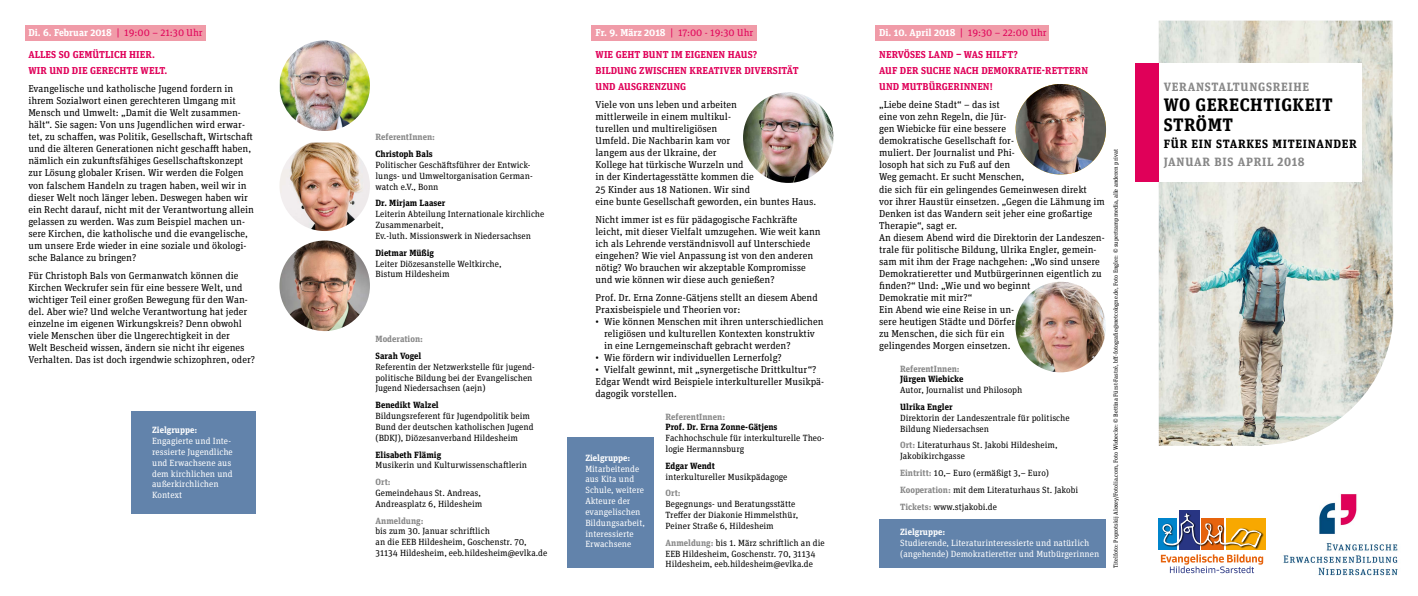
<style>
.page{position:relative;width:1418px;height:596px;background:#fff}
.page>*{position:absolute;margin:0;border:0;box-sizing:border-box;transform-origin:0 0}
.t1{font:700 18px/20px "Unit Slab Pro";letter-spacing:.03em;color:#000}
.t2{font:700 12px "Unit Slab Pro";letter-spacing:.06em;color:#878787}
.t3{font:700 12px "Unit Slab Pro";letter-spacing:.06em;color:#000}
.t4{font:10px/12px "Unit Slab Pro";color:#000}
.t5{font:700 10px/16px "Unit Slab Pro";letter-spacing:.01em;color:#e00059}
.t6{font:700 10px "Unit Slab Pro";color:#fff}
.t7{font:10px "Unit Slab Pro";color:#e00059}
.t8{font:9px/10.8px "Unit Slab Pro";color:#000}
.t9{font:9px/10.8px "Unit Slab Pro";color:#fff}
.t10{font:700 9px "Unit Slab Pro";color:#000}
.t11{font:700 9px "Unit Slab Pro";color:#878787}
.t12{font:700 9px "Unit Slab Pro";color:#fff}
.t13{font:6px "Unit Slab Pro";color:#000}
.s1{font-weight:400;color:#e00059}
.s2{font-weight:700;color:#878787}
.s3{font-weight:700;color:#fff}
</style>
<div class="page">
<img style="left:1158px;top:21px;width:235px;height:424px">
<img style="left:1283px;top:494px;width:115px;height:82px">
<div style="left:1135px;top:63px;width:226px;height:118px;background:#fff"></div>
<div style="left:1135px;top:63px;width:23px;height:118px;background:#e00059"></div>
<div style="left:1178px;top:509px;width:21px;height:40px;background:#283583"></div>
<div style="left:1158px;top:517px;width:19px;height:32px;background:#0084cb"></div>
<div style="left:1225px;top:517px;width:40px;height:32px;background:#f8a800"></div>
<svg style="left:1160px;top:554px;width:103px;height:19px"></svg>
<svg style="left:1161px;top:512px;width:102px;height:37px"></svg>
<img style="left:1162px;top:513px;width:100px;height:34px">
<div style="left:591px;top:25px;width:166px;height:15px;background:#f09ba8"></div>
<div style="left:26px;top:25px;width:180px;height:15px;background:#f09ba8"></div>
<div style="left:875px;top:25px;width:174px;height:15px;background:#f09ba8"></div>
<img style="left:280px;top:40px;width:90px;height:91px">
<img style="left:279px;top:142px;width:91px;height:89px">
<img style="left:279px;top:240px;width:91px;height:91px;border-radius:45px">
<img style="left:743px;top:92px;width:90px;height:91px;border-radius:45px">
<img style="left:1015px;top:84px;width:91px;height:90px;border-radius:45px">
<img style="left:1015px;top:281px;width:91px;height:91px;border-radius:45px">
<div style="left:879px;top:518px;width:227px;height:49px;background:#6283ab"></div>
<div style="left:131px;top:411px;width:124px;height:102px;background:#6283ab"></div>
<div style="left:567px;top:437px;width:86px;height:130px;background:#6283ab"></div>
<p class="t6" style="left:28px;top:25px;width:176px">Di. 6. Februar 2018 <span class="s1">| 19:00 – 21:30 Uhr</span></p>
<p class="t5" style="left:28px;top:46px;width:140px">ALLES SO GEMÜTLICH HIER.<br>WIR UND DIE GERECHTE WELT.</p>
<p class="t4" style="left:28px;top:83px;width:227px">Evangelische und katholische Jugend fordern in ihrem Sozialwort einen gerechteren Umgang mit Mensch und Umwelt: „Damit die Welt zusammen&shy;hält“. Sie sagen: Von uns Jugendlichen wird erwar&shy;tet, zu schaffen, was Politik, Gesellschaft, Wirtschaft und die älteren Generationen nicht geschafft haben, nämlich ein zukunftsfähiges Gesellschaftskonzept zur Lösung globaler Krisen. Wir werden die Folgen von falschem Handeln zu tragen haben, weil wir in dieser Welt noch länger leben. Deswegen haben wir ein Recht darauf, nicht mit der Verantwortung allein gelassen zu werden. Was zum Beispiel machen un&shy;sere Kirchen, die katholische und die evangelische, um unsere Erde wieder in eine soziale und ökologi&shy;sche Balance zu bringen?</p>
<p class="t4" style="left:28px;top:269px;width:228px">Für Christoph Bals von Germanwatch können die Kirchen Weckrufer sein für eine bessere Welt, und wichtiger Teil einer großen Bewegung für den Wan&shy;del. Aber wie? Und welche Verantwortung hat jeder einzelne im eigenen Wirkungskreis? Denn obwohl viele Menschen über die Ungerechtigkeit in der<br>Welt Bescheid wissen, ändern sie nicht ihr eigenes Verhalten. Das ist doch irgendwie schizophren, oder?</p>
<p class="t12" style="left:152px;top:423px;width:46px">Zielgruppe:</p>
<p class="t9" style="left:152px;top:435px;width:82px">Engagierte und Inte&shy;ressierte Jugendliche und Erwachsene aus dem kirchlichen und außerkirchlichen<br>Kontext</p>
<p class="t6" style="left:879px;top:25px;width:169px">Di. 10. April 2018 <span class="s1">| 19:30 – 22:00 Uhr</span></p>
<p class="t5" style="left:879px;top:46px;width:210px">NERVÖSES LAND – WAS HILFT?<br>AUF DER SUCHE NACH DEMOKRATIE-RETTERN<br>UND MUTBÜRGERINNEN!</p>
<p class="t4" style="left:879px;top:99px;width:227px">„Liebe deine Stadt“ – das ist<br>eine von zehn Regeln, die Jür-<br>gen Wiebicke für eine bessere<br>demokratische Gesellschaft for-<br>muliert. Der Journalist und Phi-<br>losoph hat sich zu Fuß auf den<br>Weg gemacht. Er sucht Menschen,<br>die sich für ein gelingendes Gemeinwesen direkt<br>vor ihrer Haustür einsetzen. „Gegen die Lähmung im Denken ist das Wandern seit jeher eine großartige Therapie“, sagt er.<br>An diesem Abend wird die Direktorin der Landeszen&shy;trale für politische Bildung, Ulrika Engler, gemein&shy;sam mit ihm der Frage nachgehen: „Wo sind unsere Demokratieretter und Mutbürgerinnen eigentlich zu finden?“ Und: „Wie und wo beginnt<br>Demokratie mit mir?“<br>Ein Abend wie eine Reise in un-<br>sere heutigen Städte und Dörfer<br>zu Menschen, die sich für ein<br>gelingendes Morgen einsetzen.</p>
<p class="t11" style="left:900px;top:361px;width:61px">ReferentInnen:</p>
<p class="t10" style="left:900px;top:372px;width:65px">Jürgen Wiebicke</p>
<p class="t8" style="left:900px;top:384px;width:124px">Autor, Journalist und Philosoph</p>
<p class="t10" style="left:900px;top:400px;width:54px">Ulrika Engler</p>
<p class="t8" style="left:900px;top:411px;width:171px">Direktorin der Landeszentrale für politische<br>Bildung Niedersachsen</p>
<p class="t8" style="left:900px;top:439px;width:159px"><span class="s2">Ort:</span> Literaturhaus St. Jakobi Hildesheim,<br>Jakobikirchgasse</p>
<p class="t8" style="left:900px;top:464px;width:180px;line-height:16.8px"><span class="s2">Eintritt:</span> 10,– Euro (ermäßigt 3,– Euro)<br><span class="s2">Kooperation:</span> mit dem Literaturhaus St. Jakobi<br><span class="s2">Tickets:</span> www.stjakobi.de</p>
<p class="t7" style="left:595px;top:26px;width:159px"><span class="s3">Fr. 9. März 2018</span> | 17:00 - 19:30 Uhr</p>
<p class="t5" style="left:595px;top:46px;width:204px">WIE GEHT BUNT IM EIGENEN HAUS?<br>BILDUNG ZWISCHEN KREATIVER DIVERSITÄT<br>UND AUSGRENZUNG</p>
<p class="t4" style="left:595px;top:99px;width:222px">Viele von uns leben und arbeiten<br>mittlerweile in einem multikul-<br>turellen und multireligiösen<br>Umfeld. Die Nachbarin kam vor<br>langem aus der Ukraine, der<br>Kollege hat türkische Wurzeln und<br>in der Kindertagesstätte kommen die<br>25 Kinder aus 18 Nationen. Wir sind<br>eine bunte Gesellschaft geworden, ein buntes Haus.</p>
<p class="t4" style="left:595px;top:213px;width:227px">Nicht immer ist es für pädagogische Fachkräfte leicht, mit dieser Vielfalt umzugehen. Wie weit kann ich als Lehrende verständnisvoll auf Unterschiede eingehen? Wie viel Anpassung ist von den anderen nötig? Wo brauchen wir akzeptable Kompromisse und wie können wir diese auch genießen?</p>
<p class="t4" style="left:595px;top:291px;width:224px">Prof. Dr. Erna Zonne-Gätjens stellt an diesem Abend<br>Praxisbeispiele und Theorien vor:</p>
<p class="t4" style="left:604px;top:315px;width:221px;text-indent:-8px">• Wie können Menschen mit ihren unterschiedlichen religiösen und kulturellen Kontexten konstruktiv in eine Lerngemeinschaft gebracht werden?</p>
<p class="t4" style="left:595px;top:351px;width:188px">• Wie fördern wir individuellen Lernerfolg?</p>
<p class="t4" style="left:595px;top:363px;width:230px">• Vielfalt gewinnt, mit „synergetische Drittkultur“?<br>Edgar Wendt wird Beispiele interkultureller Musikpä&shy;dagogik vorstellen.</p>
<p class="t11" style="left:665px;top:409px;width:61px">ReferentInnen:</p>
<p class="t10" style="left:665px;top:420px;width:113px">Prof. Dr. Erna Zonne-Gätjens</p>
<p class="t8" style="left:665px;top:432px;width:160px">Fachhochschule für interkulturelle Theo&shy;logie Hermannsburg</p>
<p class="t10" style="left:665px;top:459px;width:51px">Edgar Wendt</p>
<p class="t8" style="left:665px;top:470px;width:123px">interkultureller Musikpädagoge</p>
<p class="t11" style="left:665px;top:486px;width:17px">Ort:</p>
<p class="t8" style="left:665px;top:498px;width:134px">Begegnungs- und Beratungsstätte<br>Treffer der Diakonie Himmelsthür,<br>Peiner Straße 6, Hildesheim</p>
<p class="t8" style="left:665px;top:536px;width:160px"><span class="s2">Anmeldung:</span> bis 1. März schriftlich an die<br>EEB Hildesheim, Goschenstr. 70, 31134<br>Hildesheim, eeb.hildesheim@evlka.de</p>
<p class="t11" style="left:375px;top:130px;width:61px">ReferentInnen:</p>
<p class="t10" style="left:375px;top:147px;width:59px">Christoph Bals</p>
<p class="t8" style="left:375px;top:159px;width:159px">Politischer Geschäftsführer der Entwick&shy;lungs- und Umweltorganisation German&shy;watch e.V., Bonn</p>
<p class="t10" style="left:375px;top:196px;width:71px">Dr. Mirjam Laaser</p>
<p class="t8" style="left:375px;top:208px;width:170px">Leiterin Abteilung Internationale kirchliche<br>Zusammenarbeit,<br>Ev.-luth. Missionswerk in Niedersachsen</p>
<p class="t10" style="left:375px;top:246px;width:60px">Dietmar Müßig</p>
<p class="t8" style="left:375px;top:257px;width:128px">Leiter Diözesanstelle Weltkirche,<br>Bistum Hildesheim</p>
<p class="t11" style="left:375px;top:332px;width:49px">Moderation:</p>
<p class="t10" style="left:375px;top:349px;width:47px">Sarah Vogel</p>
<p class="t8" style="left:375px;top:361px;width:161px">Referentin der Netzwerkstelle für jugend&shy;politische Bildung bei der Evangelischen<br>Jugend Niedersachsen (aejn)</p>
<p class="t10" style="left:375px;top:398px;width:65px">Benedikt Walzel</p>
<p class="t8" style="left:375px;top:410px;width:159px">Bildungsreferent für Jugendpolitik beim<br>Bund der deutschen katholischen Jugend (BDKJ), Diözesanverband Hildesheim</p>
<p class="t10" style="left:375px;top:447px;width:67px">Elisabeth Flämig</p>
<p class="t8" style="left:375px;top:459px;width:153px">Musikerin und Kulturwissenschaftlerin</p>
<p class="t11" style="left:375px;top:475px;width:17px">Ort:</p>
<p class="t8" style="left:375px;top:487px;width:108px">Gemeindehaus St. Andreas,<br>Andreasplatz 6, Hildesheim</p>
<p class="t11" style="left:375px;top:513px;width:50px">Anmeldung:</p>
<p class="t8" style="left:375px;top:525px;width:173px">bis zum 30. Januar schriftlich<br>an die EEB Hildesheim, Goschenstr. 70,<br>31134 Hildesheim, eeb.hildesheim@evlka.de</p>
<p class="t12" style="left:900px;top:525px;width:46px">Zielgruppe:</p>
<p class="t12" style="left:585px;top:451px;width:46px">Zielgruppe:</p>
<p class="t9" style="left:585px;top:462px;width:61px">Mitarbeitende aus Kita und<br>Schule, weitere<br>Akteure der evangelischen<br>Bildungsarbeit, interessierte<br>Erwachsene</p>
<p class="t9" style="left:900px;top:536px;width:200px">Studierende, Literaturinteressierte und natürlich (angehende) Demokratieretter und Mutbürgerinnen</p>
<p class="t13" style="left:1111px;top:567px;width:419px;rotate:-90deg">Titelfoto: Poprotskij Alexey/Fotolia.com, Foto Wiebecke: © Bettina Fürst-Fastré, bff-fotografie@netcologne.de, Foto Engler: © supertrampmedia, alle anderen privat</p>
<p class="t2" style="left:1163px;top:78px;width:147px">VERANSTALTUNGSREIHE</p>
<h1 class="t1" style="left:1163px;top:94px;width:170px">WO GERECHTIGKEIT<br>STRÖMT</h1>
<p class="t3" style="left:1163px;top:135px;width:195px">FÜR EIN STARKES MITEINANDER</p>
<p class="t2" style="left:1163px;top:153px;width:142px">JANUAR BIS APRIL 2018</p>
</div>
